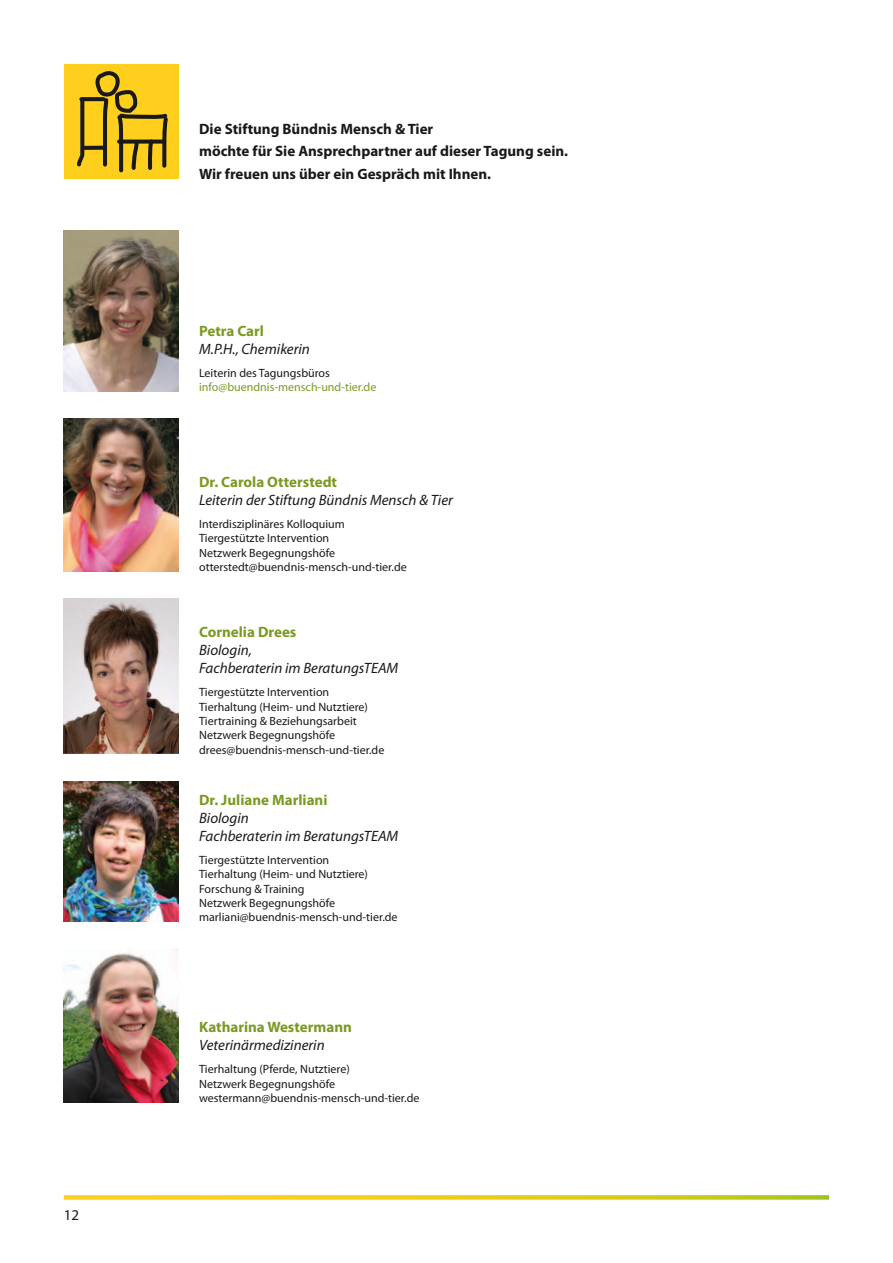
<style>
.page{position:relative;width:893px;height:1263px;background:#fff}
.page>*{position:absolute;margin:0;border:0;box-sizing:border-box;transform-origin:0 0}
.t1{font:italic 15px/18px "Myriad Pro";color:#1a1918}
.t2{font:700 15px/22.2px "Myriad Pro";color:#1a1918}
.t3{font:700 15px "Myriad Pro";color:#7a9a22}
.t4{font:15px "Myriad Pro";color:#1a1918}
.t5{font:12px/14.4px "Myriad Pro";color:#1a1918}
.t6{font:12px "Myriad Pro";color:#7a9a22}
</style>
<div class="page">
<svg style="left:64px;top:1195px;width:765px;height:5px;background:#e7d130"></svg>
<div style="left:64px;top:64px;width:115px;height:115px;background:#fecf1d"></div>
<svg style="left:77px;top:71px;width:91px;height:101px"></svg>
<img style="left:64px;top:231px;width:115px;height:160px">
<img style="left:64px;top:418px;width:115px;height:153px">
<img style="left:64px;top:598px;width:115px;height:156px">
<img style="left:64px;top:781px;width:115px;height:140px">
<img style="left:64px;top:949px;width:115px;height:153px">
<p class="t4" style="left:64px;top:1205px;width:17px">12</p>
<p class="t2" style="left:199px;top:117px;width:370px">Die Stiftung Bündnis Mensch &amp; Tier<br>möchte für Sie Ansprechpartner auf dieser Tagung sein.<br>Wir freuen uns über ein Gespräch mit Ihnen.</p>
<p class="t3" style="left:199px;top:321px;width:66px">Petra Carl</p>
<p class="t1" style="left:199px;top:339px;width:112px">M.P.H., Chemikerin</p>
<p class="t5" style="left:199px;top:365px;width:132px">Leiterin des Tagungsbüros</p>
<p class="t6" style="left:199px;top:380px;width:179px">info@buendnis-mensch-und-tier.de</p>
<p class="t3" style="left:199px;top:472px;width:139px">Dr. Carola Otterstedt</p>
<p class="t1" style="left:199px;top:491px;width:255px">Leiterin der Stiftung Bündnis Mensch &amp; Tier</p>
<p class="t5" style="left:199px;top:517px;width:209px">Interdisziplinäres Kolloquium Tiergestützte Intervention<br>Netzwerk Begegnungshöfe otterstedt@buendnis-mensch-und-tier.de</p>
<p class="t3" style="left:199px;top:622px;width:99px">Cornelia Drees</p>
<p class="t1" style="left:199px;top:641px;width:201px">Biologin,<br>Fachberaterin im BeratungsTEAM</p>
<p class="t5" style="left:199px;top:685px;width:187px">Tiergestützte Intervention<br>Tierhaltung (Heim- und Nutztiere)<br>Tiertraining &amp; Beziehungsarbeit<br>Netzwerk Begegnungshöfe drees@buendnis-mensch-und-tier.de</p>
<p class="t3" style="left:199px;top:790px;width:130px">Dr. Juliane Marliani</p>
<p class="t1" style="left:199px;top:809px;width:201px">Biologin<br>Fachberaterin im BeratungsTEAM</p>
<p class="t5" style="left:199px;top:852px;width:200px">Tiergestützte Intervention<br>Tierhaltung (Heim- und Nutztiere)<br>Forschung &amp; Training<br>Netzwerk Begegnungshöfe marliani@buendnis-mensch-und-tier.de</p>
<p class="t3" style="left:199px;top:1017px;width:154px">Katharina Westermann</p>
<p class="t1" style="left:199px;top:1036px;width:127px">Veterinärmedizinerin</p>
<p class="t5" style="left:199px;top:1062px;width:222px">Tierhaltung (Pferde, Nutztiere)<br>Netzwerk Begegnungshöfe westermann@buendnis-mensch-und-tier.de</p>
</div>
